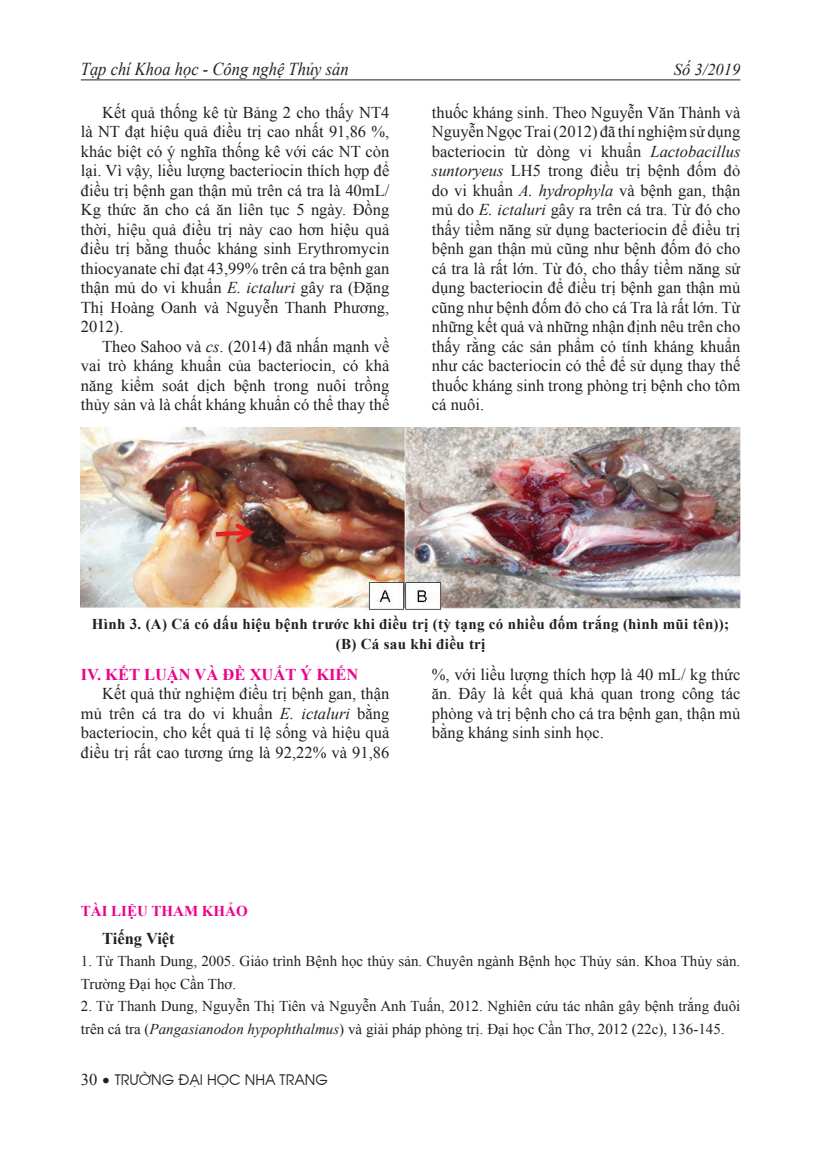
<style>
.page{position:relative;width:817px;height:1157px;background:#fff}
.page>*{position:absolute;margin:0;border:0;box-sizing:border-box;transform-origin:0 0}
.t1{font:italic 18.15px "Times New Roman";color:#231f20;scale:.91 1}
.t2{font:16.5px/19.5px "Times New Roman";color:#231f20;text-align:justify}
.t3{font:700 16.5px "Times New Roman";color:#ed028c}
.t4{font:700 16.5px "Times New Roman";color:#231f20}
.t5{font:italic 16.5px "Times New Roman";color:#231f20}
.t6{font:15px/22.5px "Times New Roman";color:#231f20}
.t7{font:700 15px/19.5px "Times New Roman";letter-spacing:.02em;color:#231f20;text-align:center}
.t8{font:700 15px "Times New Roman";color:#ed028c}
.t9{font:14.25px "Avant Garde";color:#231f20}
.s1{font-style:italic}
.s2{font-family:"Times New Roman";font-size:16.5px}
.s3{font-size:15px}
</style>
<div class="page">
<hr style="left:81px;top:79px;width:659px;height:1px;background:#231f20">
<img style="left:81px;top:427px;width:659px;height:184px">
<p class="t1" style="left:81px;top:57px;width:296px">Tạp chí Khoa học - Công nghệ Thủy sản</p>
<p class="t5" style="left:673px;top:58px;width:68px">Số 3/2019</p>
<p class="t2" style="left:81px;top:102px;width:310px;text-indent:21px">Kế t quả thố ng kê từ Bả ng 2 cho thấ y NT4 là NT đạt hiệu quả điều trị cao nhất 91,86 %, khá c biệ t có ý nghĩ a thố ng kê vớ i cá c NT cò n lạ i. Vì vậ y, liề u lượ ng bacteriocin thí ch hợ p để điề u trị bệ nh gan thậ n mủ trên cá tra là 40mL/ Kg thứ c ăn cho cá ăn liên tụ c 5 ngà y. Đồng thời, hiệu quả điều trị này cao hơn hiệu quả điều trị bằng thuốc kháng sinh Erythromycin thiocyanate chỉ đạt 43,99% trên cá tra bệnh gan thận mủ do vi khuẩn <span class="s1">E. ictaluri</span> gây ra (Đặ ng Thị Hoà ng Oanh và Nguyễ n Thanh Phương, 2012).</p>
<p class="t2" style="left:81px;top:336px;width:310px;text-indent:21px">Theo Sahoo và <span class="s1">cs</span>. (2014) đã nhấn mạnh về vai trò kháng khuẩn của bacteriocin, có khả năng kiểm soát dịch bệnh trong nuôi trồng thủy sản và là chất kháng khuẩn có thể thay thế</p>
<p class="t2" style="left:432px;top:102px;width:310px">thuốc kháng sinh. Theo Nguyễn Văn Thành và Nguyễn Ngọc Trai (2012) đã thí nghiệm sử dụng bacteriocin từ dò ng vi khuẩ n <span class="s1">Lactobacillus suntoryeus</span> LH5 trong điều trị bệnh đốm đỏ do vi khuẩn <span class="s1">A. hydrophyla</span> và bệnh gan, thận mủ do <span class="s1">E. ictaluri</span> gây ra trên cá tra. Từ đó cho thấy tiềm năng sử dụng bacteriocin để điều trị bệnh gan thận mủ cũng như bệnh đốm đỏ cho cá tra là rất lớn. Từ đó, cho thấy tiềm năng sử dụng bacteriocin để điều trị bệnh gan thận mủ cũng như bệnh đốm đỏ cho cá Tra là rất lớn. Từ nhữ ng kế t quả và nhữ ng nhậ n đị nh nêu trên cho thấ y rằ ng cá c sả n phẩ m có tí nh khá ng khuẩ n như cá c bacteriocin có thể để sử dụ ng thay thế thuố c khá ng sinh trong phò ng trị bệ nh cho tôm cá nuôi.</p>
<p class="t7" style="left:92px;top:614px;width:638px">Hình 3. (A) Cá có dấu hiệu bệnh trước khi điều trị (tỳ tạng có nhiều đốm trắng (hình mũi tên)); (B) Cá sau khi điều trị</p>
<p class="t3" style="left:81px;top:662px;width:279px">IV. KẾ T LUẬ N VÀ ĐỀ XUẤT Ý KIẾN</p>
<p class="t2" style="left:81px;top:683px;width:310px;text-indent:21px">Kết quả thử nghiệm điều trị bệnh gan, thận mủ trên cá tra do vi khuẩn <span class="s1">E. ictaluri</span> bằng bacteriocin, cho kết quả tỉ lệ sống và hiệu quả điều trị rất cao tương ứng là 92,22% và 91,86</p>
<p class="t2" style="left:432px;top:664px;width:310px">%, với liều lượng thích hợp là 40 mL/ kg thức ăn. Đây là kết quả khả quan trong công tác phòng và trị bệnh cho cá tra bệnh gan, thận mủ bằng kháng sinh sinh học.</p>
<p class="t8" style="left:81px;top:900px;width:168px">TÀ I LIỆ U THAM KHẢ O</p>
<p class="t4" style="left:102px;top:926px;width:74px">Tiếng Việt</p>
<p class="t6" style="left:81px;top:949px;width:661px">1. Từ Thanh Dung, 2005. Giá o trì nh Bệ nh họ c thủ y sả n. Chuyên ngà nh Bệ nh họ c Thủ y sả n. Khoa Thủ y sả n.<br>Trườ ng Đạ i họ c Cầ n Thơ.</p>
<p class="t6" style="left:81px;top:994px;width:661px">2. Từ Thanh Dung, Nguyễn Thị Tiên và Nguyễn Anh Tuấn, 2012. Nghiên cứu tác nhân gây bệnh trắng đuôi trên cá tra (<span class="s1">Pangasianodon hypophthalmus</span>) và giải pháp phòng trị. Đại học Cần Thơ, 2012 (22c), 136-145.</p>
<p class="t9" style="left:81px;top:1069px;width:248px"><span class="s2">30</span> <span class="s3">•</span> TRƯỜNG ĐẠI HỌC NHA TRANG</p>
</div>
